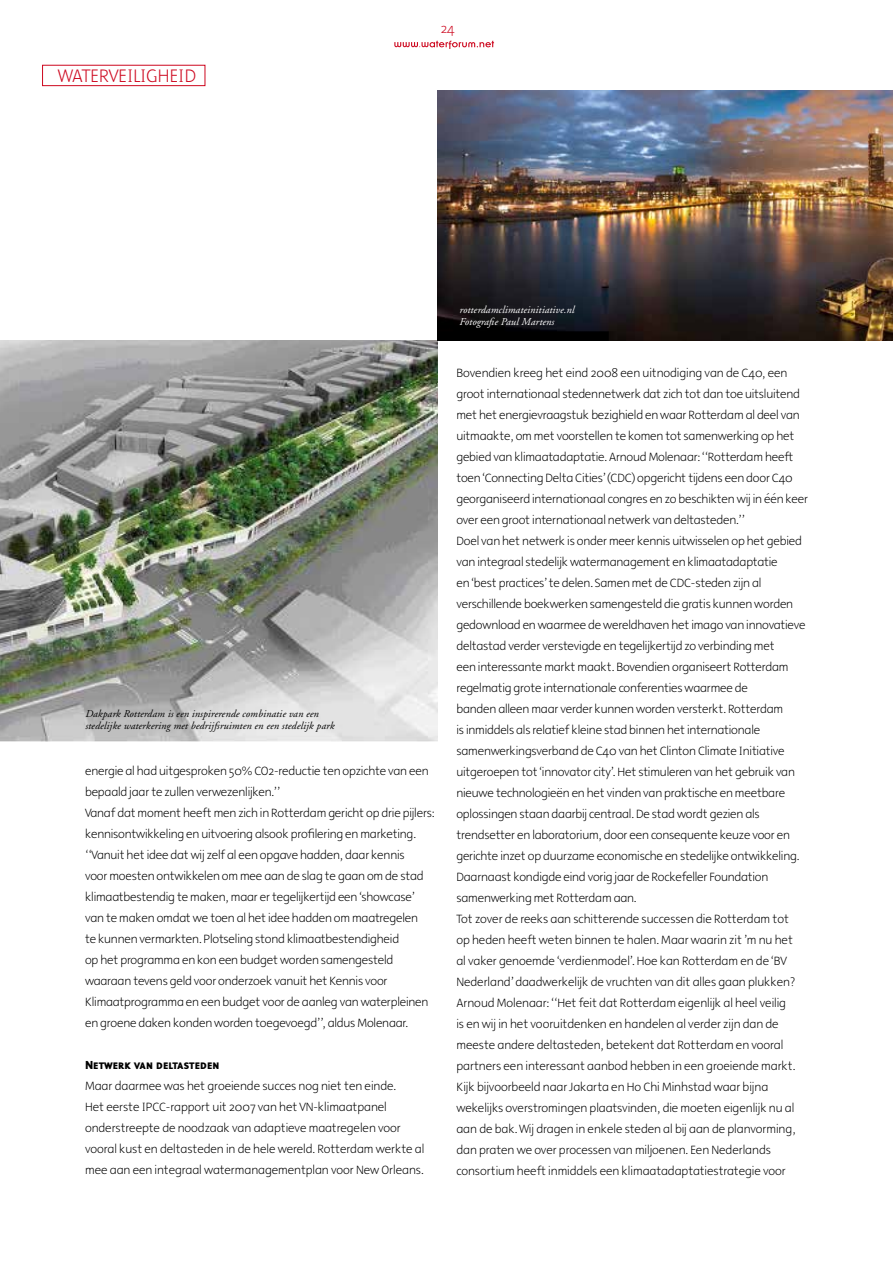
<style>
.page{position:relative;width:893px;height:1263px;background:#fff}
.page>*{position:absolute;margin:0;border:0;box-sizing:border-box;transform-origin:0 0}
.t1{font:300 18.15px "Malcom";color:#cd071e}
.t2{font:300 13.5px "Malcom";color:#cd071e}
.t3{font:300 12px/21px "Malcom";letter-spacing:-.01em;color:#000}
.t4{font:700 12px "Malcom Expert";color:#000}
.t5{font:italic 10.5px/12px "Adobe Garamond";letter-spacing:.01em;color:#000}
.t6{font:italic 10.5px/12px "Adobe Garamond";letter-spacing:.01em;color:#fff}
</style>
<div class="page">
<svg style="left:394px;top:41px;width:100px;height:8px"></svg>
<img style="left:0;top:340px;width:438px;height:401px">
<img style="left:438px;top:91px;width:455px;height:249px">
<div style="left:43px;top:65px;width:162px;height:21px;background:#fff;border:1px solid #cd071e"></div>
<h1 class="t1" style="left:58px;top:64px;width:11px">waterve</h1>
<h1 class="t1" style="left:127px;top:64px;width:68px">iligheid</h1>
<p class="t2" style="left:441px;top:19px;width:15px">24</p>
<p class="t6" style="left:459px;top:304px;width:117px">rotterdamclimateinitiative.nl<br>Fotografie Paul Martens</p>
<p class="t5" style="left:85px;top:708px;width:251px">Dakpark Rotterdam is een inspirerende combinatie van een stedelijke waterkering met bedrijfsruimten en een stedelijk park</p>
<p class="t3" style="left:85px;top:760px;width:352px">energie al had uitgesproken 50% CO2-reductie ten opzichte van een bepaald jaar te zullen verwezenlijken.”<br>Vanaf dat moment heeft men zich in Rotterdam gericht op drie pijlers: kennisontwikkeling en uitvoering alsook profilering en marketing. “Vanuit het idee dat wij zelf al een opgave hadden, daar kennis<br>voor moesten ontwikkelen om mee aan de slag te gaan om de stad klimaatbestendig te maken, maar er tegelijkertijd een ‘showcase’ van te maken omdat we toen al het idee hadden om maatregelen<br>te kunnen vermarkten. Plotseling stond klimaatbestendigheid<br>op het programma en kon een budget worden samengesteld waaraan tevens geld voor onderzoek vanuit het Kennis voor Klimaatprogramma en een budget voor de aanleg van waterpleinen en groene daken konden worden toegevoegd”, aldus Molenaar.</p>
<p class="t4" style="left:85px;top:1056px;width:136px">Netwerk van deltasteden</p>
<p class="t3" style="left:85px;top:1075px;width:341px">Maar daarmee was het groeiende succes nog niet ten einde.<br>Het eerste I PCC-rapport uit 2007 van het VN-klimaatpanel onderstreepte de noodzaak van adaptieve maatregelen voor vooral kust en deltasteden in de hele wereld. Rotterdam werkte al mee aan een integraal watermanagementplan voor New Orleans.</p>
<p class="t3" style="left:456px;top:362px;width:353px">Bovendien kreeg het eind 2008 een uitnodiging van de C40, een groot internationaal stedennetwerk dat zich tot dan toe uitsluitend met het energievraagstuk bezighield en waar Rotterdam al deel van uitmaakte, om met voorstellen te komen tot samenwerking op het gebied van klimaatadaptatie. Arnoud Molenaar: “Rotterdam heeft toen ‘Connecting Delta Cities’ (CDC) opgericht tijdens een door C40 georganiseerd internationaal congres en zo beschikten wij in één keer over een groot internationaal netwerk van deltasteden.”<br>Doel van het netwerk is onder meer kennis uitwisselen op het gebied van integraal stedelijk watermanagement en klimaatadaptatie<br>en ‘best practices’ te delen. Samen met de CDC-steden zijn al verschillende boekwerken samengesteld die gratis kunnen worden gedownload en waarmee de wereldhaven het imago van innovatieve deltastad verder verstevigde en tegelijkertijd zo verbinding met<br>een interessante markt maakt. Bovendien organiseert Rotterdam regelmatig grote internationale conferenties waarmee de<br>banden alleen maar verder kunnen worden versterkt. Rotterdam<br>is inmiddels als relatief kleine stad binnen het internationale samenwerkingsverband de C40 van het Clinton Climate I nitiative uitgeroepen tot ‘innovator city’. Het stimuleren van het gebruik van nieuwe technologieën en het vinden van praktische en meetbare oplossingen staan daarbij centraal. De stad wordt gezien als trendsetter en laboratorium, door een consequente keuze voor en gerichte inzet op duurzame economische en stedelijke ontwikkeling.<br>Daarnaast kondigde eind vorig jaar de Rockefeller Foundation samenwerking met Rotterdam aan.<br>Tot zover de reeks aan schitterende successen die Rotterdam tot<br>op heden heeft weten binnen te halen. Maar waarin zit ’m nu het<br>al vaker genoemde ‘verdienmodel’. Hoe kan Rotterdam en de ‘BV Nederland’ daadwerkelijk de vruchten van dit alles gaan plukken?<br>Arnoud Molenaar: “Het feit dat Rotterdam eigenlijk al heel veilig<br>is en wij in het vooruitdenken en handelen al verder zijn dan de meeste andere deltasteden, betekent dat Rotterdam en vooral partners een interessant aanbod hebben in een groeiende markt.<br>Kijk bijvoorbeeld naar Jakarta en Ho Chi Minhstad waar bijna wekelijks overstromingen plaatsvinden, die moeten eigenlijk nu al aan de bak. Wij dragen in enkele steden al bij aan de planvorming, dan praten we over processen van miljoenen. Een Nederlands consortium heeft inmiddels een klimaatadaptatiestrategie voor</p>
</div>
